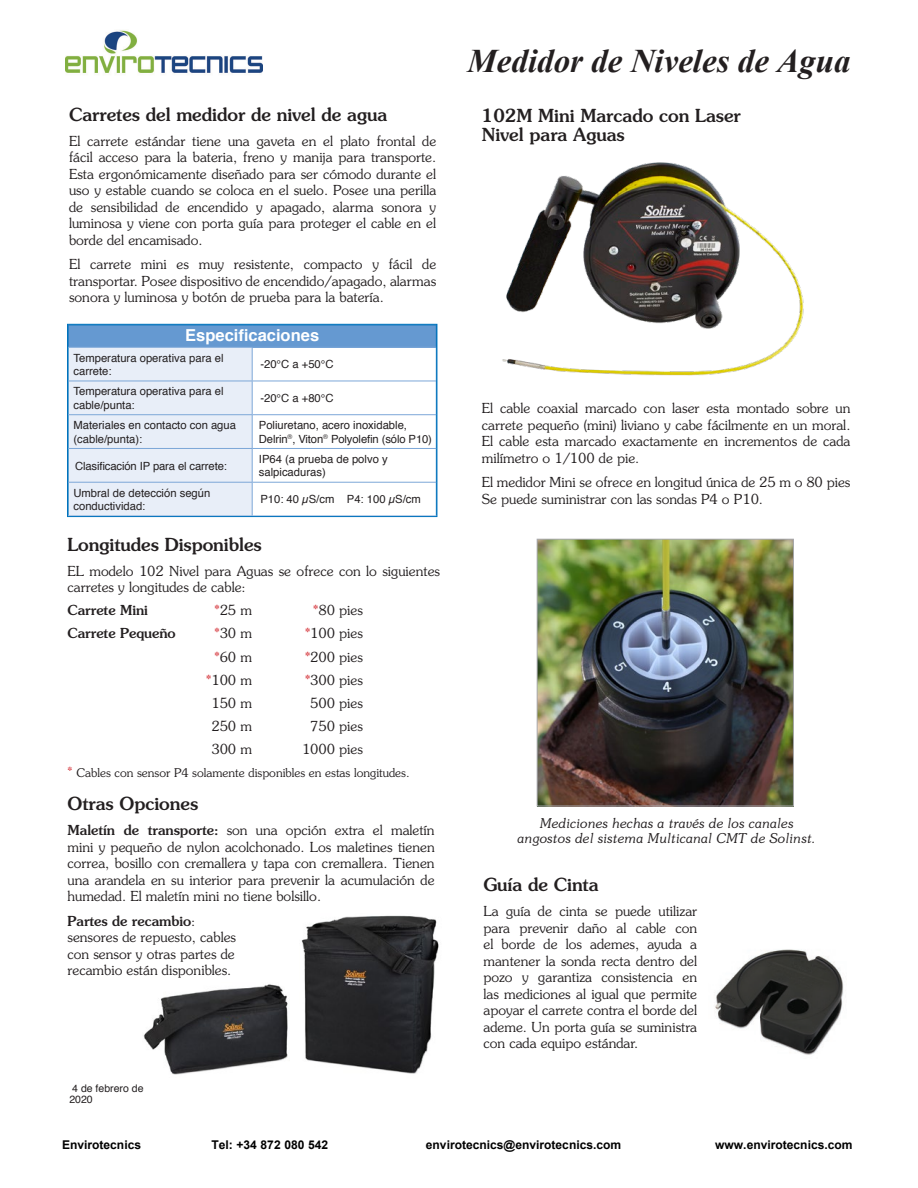
<style>
.page{position:relative;width:918px;height:1188px;background:#fff}
.page>*{position:absolute;margin:0;border:0;box-sizing:border-box;transform-origin:0 0}
.t1{font:italic 700 33px "Times New Roman";color:#231f20}
.Body_Subtitles{font:500 18px/19.5px "Souvenir Std";color:#231f20}
.Table_First_Column_T{font:700 16.5px "Helvetica";color:#fff}
.Body_Text{font:300 13.8px/16.5px "Souvenir Std";color:#231f20;text-align:justify}
.Body_Text-2{font:500 13.8px "Souvenir Std";color:#231f20}
.Captions{font:italic 300 13.5px/15px "Souvenir Std";color:#231f20;text-align:center}
.t2{font:700 12px "Arial";color:#000}
.Body_Text-3{font:300 12px "Souvenir Std";color:#231f20}
.Table_Column_Content{font:11.25px/13.5px "Helvetica";color:#231f20}
.t3{font:10.5px/11.2px "Helvetica";color:#231f20}
.s1{font-weight:500;color:#d1232a}
.s2{font-size:13.8px;color:#d1232a}
.s3{font-weight:500}
</style>
<div class="page">
<div style="left:68px;top:325px;width:368px;height:22px;background:#6599d1"></div>
<div style="left:69px;top:348px;width:183px;height:167px;background:#e8eef8"></div>
<hr style="left:68px;top:347px;width:184px;height:1px;background:#7ca7d8">
<hr style="left:252px;top:347px;width:184px;height:1px;background:#7ca7d8">
<hr style="left:252px;top:348px;width:1px;height:33px;background:#7ca7d8">
<hr style="left:68px;top:381px;width:184px;height:1px;background:#7ca7d8">
<hr style="left:252px;top:381px;width:184px;height:1px;background:#7ca7d8">
<hr style="left:252px;top:381px;width:1px;height:33px;background:#7ca7d8">
<hr style="left:68px;top:414px;width:184px;height:1px;background:#7ca7d8">
<hr style="left:252px;top:414px;width:184px;height:1px;background:#7ca7d8">
<hr style="left:252px;top:415px;width:1px;height:33px;background:#7ca7d8">
<hr style="left:68px;top:448px;width:184px;height:1px;background:#7ca7d8">
<hr style="left:252px;top:448px;width:184px;height:1px;background:#7ca7d8">
<hr style="left:252px;top:449px;width:1px;height:33px;background:#7ca7d8">
<hr style="left:68px;top:482px;width:184px;height:1px;background:#7ca7d8">
<hr style="left:252px;top:482px;width:184px;height:1px;background:#7ca7d8">
<hr style="left:252px;top:483px;width:1px;height:33px;background:#7ca7d8">
<div style="left:67px;top:324px;width:370px;height:193px;border:1px solid #0072bc"></div>
<img style="left:502px;top:162px;width:302px;height:214px">
<img style="left:539px;top:541px;width:252px;height:263px">
<div style="left:537px;top:539px;width:256px;height:267px;border:1px solid #a8a9ad"></div>
<img style="left:301px;top:915px;width:138px;height:159px">
<img style="left:715px;top:949px;width:129px;height:106px">
<img style="left:143px;top:984px;width:145px;height:91px">
<img style="left:65px;top:30px;width:197px;height:43px">
<p class="Body_Subtitles" style="left:69px;top:104px;width:320px">Carretes del medidor de nivel de agua</p>
<p class="Body_Text" style="left:69px;top:133px;width:369px">El carrete estándar tiene una gaveta en el plato frontal de fácil acceso para la bateria, freno y manija para transporte.<br>Esta ergonómicamente diseñado para ser cómodo durante el uso y estable cuando se coloca en el suelo. Posee una perilla de sensibilidad de encendido y apagado, alarma sonora y luminosa y viene con porta guía para proteger el cable en el borde del encamisado.</p>
<p class="Body_Text" style="left:69px;top:256px;width:369px">El carrete mini es muy resistente, compacto y fácil de transportar. Posee dispositivo de encendido/apagado, alarmas sonora y luminosa y botón de prueba para la batería.</p>
<p class="Table_First_Column_T" style="left:185px;top:324px;width:135px">Especificaciones</p>
<p class="Table_Column_Content" style="left:74px;top:352px;width:152px">Temperatura operativa para el carrete:</p>
<p class="Table_Column_Content" style="left:260px;top:358px;width:75px">-20°C a +50°C</p>
<p class="Table_Column_Content" style="left:74px;top:385px;width:152px">Temperatura operativa para el cable/punta:</p>
<p class="Table_Column_Content" style="left:260px;top:392px;width:75px">-20°C a +80°C</p>
<p class="Table_Column_Content" style="left:74px;top:419px;width:164px">Materiales en contacto con agua (cable/punta):</p>
<p class="Table_Column_Content" style="left:259px;top:419px;width:175px">Poliuretano, acero inoxidable,<br>Delrin<sup>®</sup>, Viton<sup>®</sup> Polyolefin (sólo P10)</p>
<p class="Table_Column_Content" style="left:75px;top:460px;width:153px">Clasificación IP para el carrete:</p>
<p class="Table_Column_Content" style="left:259px;top:453px;width:130px">IP64 (a prueba de polvo y salpicaduras)</p>
<p class="Table_Column_Content" style="left:73px;top:487px;width:138px">Umbral de detección según conductividad:</p>
<p class="Table_Column_Content" style="left:260px;top:493px;width:162px">P10: 40 µS/cm P4: 100 µS/cm</p>
<p class="Body_Subtitles" style="left:68px;top:534px;width:196px">Longitudes Disponibles</p>
<p class="Body_Text" style="left:68px;top:563px;width:374px">EL modelo 102 Nivel para Aguas se ofrece con lo siguientes carretes y longitudes de cable:</p>
<p class="Body_Text-2" style="left:68px;top:602px;width:82px">Carrete Mini</p>
<p class="Body_Text" style="left:214px;top:602px;width:39px"><span class="s1">*</span>25 m</p>
<p class="Body_Text" style="left:313px;top:602px;width:51px"><span class="s1">*</span>80 pies</p>
<p class="Body_Text-2" style="left:68px;top:625px;width:110px">Carrete Pequeño</p>
<p class="Body_Text" style="left:214px;top:625px;width:39px"><span class="s1">*</span>30 m</p>
<p class="Body_Text" style="left:305px;top:625px;width:59px"><span class="s1">*</span>100 pies</p>
<p class="Body_Text" style="left:214px;top:648px;width:39px"><span class="s1">*</span>60 m</p>
<p class="Body_Text" style="left:305px;top:648px;width:59px"><span class="s1">*</span>200 pies</p>
<p class="Body_Text" style="left:206px;top:671px;width:47px"><span class="s1">*</span>100 m</p>
<p class="Body_Text" style="left:305px;top:671px;width:59px"><span class="s1">*</span>300 pies</p>
<p class="Body_Text" style="left:211px;top:695px;width:42px">150 m</p>
<p class="Body_Text" style="left:310px;top:695px;width:54px">500 pies</p>
<p class="Body_Text" style="left:211px;top:718px;width:42px">250 m</p>
<p class="Body_Text" style="left:310px;top:718px;width:54px">750 pies</p>
<p class="Body_Text" style="left:211px;top:741px;width:42px">300 m</p>
<p class="Body_Text" style="left:302px;top:741px;width:62px">1000 pies</p>
<p class="Body_Text-3" style="left:68px;top:765px;width:344px"><span class="s2">*</span> Cables con sensor P4 solamente disponibles en estas longitudes.</p>
<p class="Body_Subtitles" style="left:68px;top:793px;width:132px">Otras Opciones</p>
<p class="Body_Text" style="left:68px;top:822px;width:369px"><span class="s3">Maletín de transporte:</span> son una opción extra el maletín mini y pequeño de nylon acolchonado. Los maletines tienen correa, bosillo con cremallera y tapa con cremallera. Tienen una arandela en su interior para prevenir la acumulación de humedad. El maletín mini no tiene bolsillo.</p>
<p class="Body_Text" style="left:68px;top:913px;width:170px;text-align:left"><span class="s3">Partes de recambio</span>: sensores de repuesto, cables con sensor y otras partes de recambio están disponibles.</p>
<p class="t3" style="left:69px;top:1083px;width:76px">4 de febrero de<br>2020</p>
<h1 class="t1" style="left:468px;top:38px;width:385px">Medidor de Niveles de Agua</h1>
<p class="Body_Subtitles" style="left:482px;top:105px;width:260px">102M Mini Marcado con Laser<br>Nivel para Aguas</p>
<p class="Body_Text" style="left:482px;top:400px;width:370px">El cable coaxial marcado con laser esta montado sobre un carrete pequeño (mini) liviano y cabe fácilmente en un moral.<br>El cable esta marcado exactamente en incrementos de cada milímetro o 1/100 de pie.</p>
<p class="Body_Text" style="left:482px;top:474px;width:370px">El medidor Mini se ofrece en longitud única de 25 m o 80 pies<br>Se puede suministrar con las sondas P4 o P10.</p>
<p class="Captions" style="left:518px;top:816px;width:300px">Mediciones hechas a través de los canales angostos del sistema Multicanal CMT de Solinst.</p>
<p class="Body_Subtitles" style="left:483px;top:875px;width:117px">Guía de Cinta</p>
<p class="Body_Text" style="left:483px;top:903px;width:215px">La guía de cinta se puede utilizar para prevenir daño al cable con el borde de los ademes, ayuda a mantener la sonda recta dentro del pozo y garantiza consistencia en las mediciones al igual que permite apoyar el carrete contra el borde del ademe. Un porta guía se suministra con cada equipo estándar.</p>
<p class="t2" style="left:62px;top:1137px;width:81px">Envirotecnics</p>
<p class="t2" style="left:212px;top:1137px;width:118px">Tel: +34 872 080 542</p>
<p class="t2" style="left:426px;top:1137px;width:197px">envirotecnics@envirotecnics.com</p>
<p class="t2" style="left:715px;top:1137px;width:139px">www.envirotecnics.com</p>
</div>
